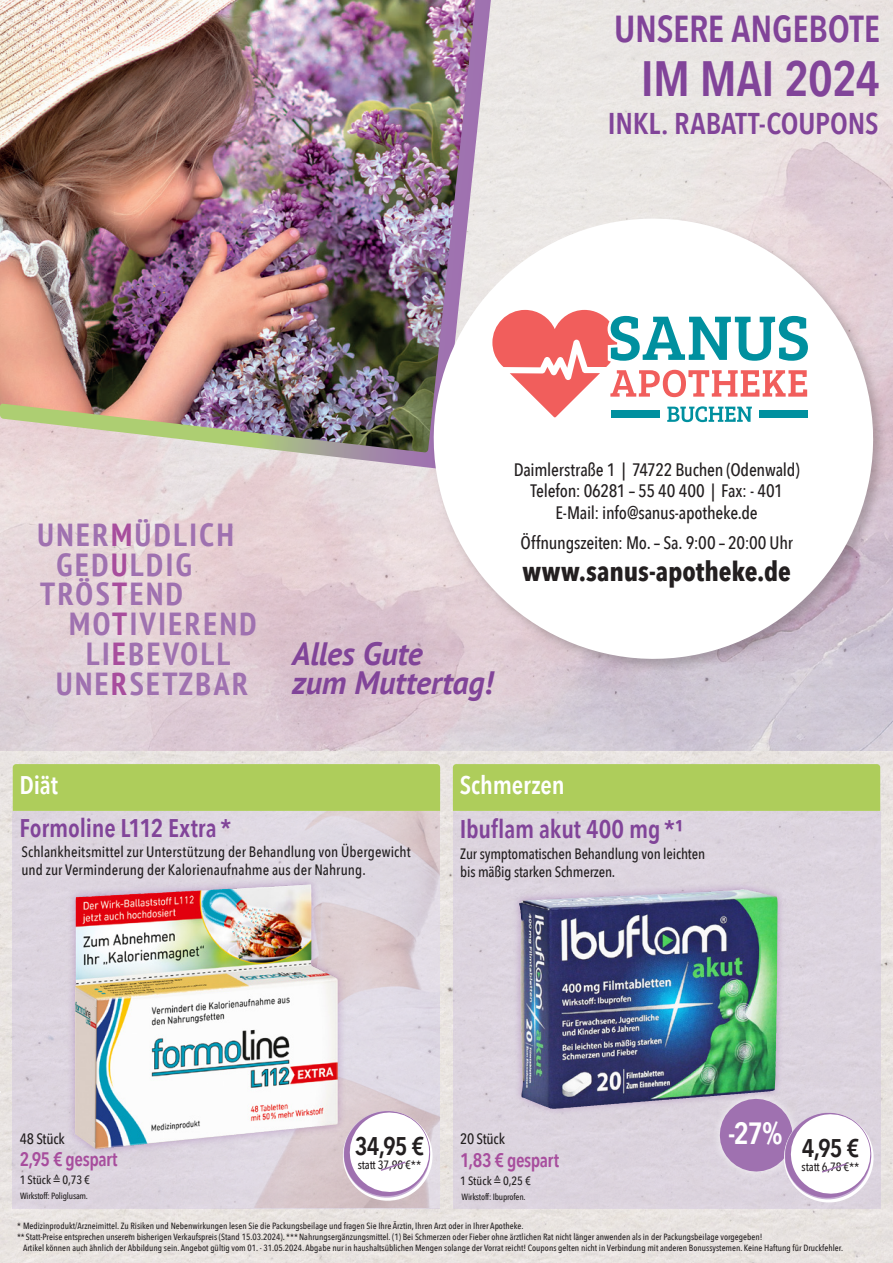
<style>
.page{position:relative;width:893px;height:1263px;background:#e9e3e0}
.page>*{position:absolute;margin:0;border:0;box-sizing:border-box;transform-origin:0 0}
.t1{font:600 49.5px "Avenir Next Condensed";letter-spacing:-.015em;color:#814499}
.t2{font:600 37.5px "Avenir Next Condensed";letter-spacing:-.01em;color:#814499}
.t3{font:italic 700 32.25px/29.1px "PT Sans";letter-spacing:-.005em;color:#814499}
.t4{font:700 condensed 31.95px "PT Sans";letter-spacing:.08em;color:#9f71b0}
.t5{font:600 30px "Avenir Next Condensed";letter-spacing:-.005em;color:#814499}
.t6{font:700 27px "Avenir Next Condensed";letter-spacing:-.005em;color:#231f20}
.t7{font:600 25.5px "Avenir Next Condensed";letter-spacing:-.005em;color:#814499}
.t8{font:600 25.5px "Avenir Next Condensed";color:#231f20}
.t9{font:600 25.5px "Avenir Next Condensed";letter-spacing:-.005em;color:#fff}
.t10{font:600 19.5px "Avenir Next Condensed";letter-spacing:-.02em;color:#a74d9d}
.t11{font:500 18px/21.6px "Avenir Next Condensed";letter-spacing:-.015em;color:#231f20;text-align:center}
.t12{font:500 15px/18px "Avenir Next Condensed";color:#231f20}
.t13{font:500 12px "Avenir Next Condensed";letter-spacing:-.01em;color:#231f20}
.t14{font:500 9px "Avenir Next Condensed";color:#231f20}
.t15{font:500 9px "Avenir Next Condensed";letter-spacing:-.02em;color:#231f20}
.s1{color:#a74d9d}
.s2{font-family:"Menlo";font-weight:400}
</style>
<div class="page">
<img style="left:0;top:0;width:893px;height:751px">
<div style="left:13px;top:811px;width:427px;height:397px;background:#ddd4de"></div>
<div style="left:453px;top:811px;width:427px;height:397px;background:#ddd4de"></div>
<img style="left:120px;top:811px;width:320px;height:396px">
<div style="left:13px;top:764px;width:427px;height:47px;background:#aecd5b"></div>
<div style="left:453px;top:764px;width:427px;height:47px;background:#aecd5b"></div>
<div style="left:66px;top:876px;width:280px;height:281px;background:#814499;opacity:.38"></div>
<img style="left:75px;top:884px;width:228px;height:265px">
<img style="left:0;top:0;width:493px;height:469px">
<svg style="left:409px;top:194px;width:484px;height:489px;background:#eae4e8"></svg>
<svg style="left:492px;top:310px;width:316px;height:112px;background:#d2c0c2"></svg>
<div style="left:512px;top:882px;width:273px;height:234px;background:#814499;opacity:.38"></div>
<img style="left:519px;top:889px;width:225px;height:220px">
<div style="left:710px;top:1089px;width:92px;height:92px;background:#fff;opacity:.75"></div>
<svg style="left:715px;top:1094px;width:165px;height:115px"></svg>
<svg style="left:336px;top:1105px;width:103px;height:102px"></svg>
<h2 class="t2" style="left:614px;top:-4px;width:268px">UNSERE ANGEBOTE</h2>
<h1 class="t1" style="left:641px;top:36px;width:241px">IM MAI 2024</h1>
<h3 class="t5" style="left:608px;top:98px;width:272px">INKL. RABATT-COUPONS</h3>
<h3 class="t4" style="left:37px;top:513px;width:198px">UNER<span class="s1">M</span>ÜDLICH</h3>
<h3 class="t4" style="left:57px;top:543px;width:137px">GED<span class="s1">U</span>LDIG</h3>
<h3 class="t4" style="left:40px;top:573px;width:144px">TRÖS<span class="s1">T</span>END</h3>
<h3 class="t4" style="left:69px;top:603px;width:189px">MO<span class="s1">T</span>IVIEREND</h3>
<h3 class="t4" style="left:86px;top:632px;width:146px">LI<span class="s1">E</span>BEVOLL</h3>
<h3 class="t4" style="left:56px;top:662px;width:194px">UNE<span class="s1">R</span>SETZBAR</h3>
<h3 class="t9" style="left:19px;top:763px;width:40px">Diät</h3>
<h3 class="t11" style="left:514px;top:458px;width:287px">Daimlerstraße 1 | 74722 Buchen (Odenwald)<br>Telefon: 06281 – 55 40 400 | Fax: - 401<br>E-Mail: info@sanus-apotheke.de</h3>
<h3 class="t11" style="left:521px;top:532px;width:274px">Öffnungszeiten: Mo. – Sa. 9:00 – 20:00 Uhr</h3>
<h3 class="t6" style="left:522px;top:555px;width:270px">www.sanus-apotheke.de</h3>
<h3 class="t3" style="left:292px;top:638px;width:202px">Alles Gute<br>zum Muttertag!</h3>
<h3 class="t9" style="left:460px;top:763px;width:106px">Schmerzen</h3>
<h3 class="t7" style="left:19px;top:806px;width:214px">Formoline L112 Extra *</h3>
<h3 class="t12" style="left:21px;top:842px;width:391px">Schlankheitsmittel zur Unterstützung der Behandlung von Übergewicht und zur Verminderung der Kalorienaufnahme aus der Nahrung.</h3>
<h3 class="t7" style="left:460px;top:807px;width:225px">Ibuflam akut 400 mg *¹</h3>
<h3 class="t12" style="left:460px;top:844px;width:246px">Zur symptomatischen Behandlung von leichten bis mäßig starken Schmerzen.</h3>
<h3 class="t12" style="left:20px;top:1129px;width:47px">48 Stück</h3>
<h3 class="t10" style="left:20px;top:1142px;width:99px">2,95 € gespart</h3>
<h3 class="t13" style="left:20px;top:1173px;width:72px">1 Stück <span class="s2">≙</span> 0,73 €</h3>
<p class="t15" style="left:20px;top:1190px;width:69px">Wirkstoff: Poliglusam.</p>
<h3 class="t8" style="left:355px;top:1124px;width:71px">34,95 €</h3>
<h3 class="t13" style="left:358px;top:1158px;width:65px">statt 37,90 €**</h3>
<h3 class="t12" style="left:460px;top:1130px;width:46px">20 Stück</h3>
<h3 class="t10" style="left:460px;top:1143px;width:100px">1,83 € gespart</h3>
<h3 class="t13" style="left:460px;top:1173px;width:72px">1 Stück <span class="s2">≙</span> 0,25 €</h3>
<p class="t15" style="left:461px;top:1191px;width:66px">Wirkstoff: Ibuprofen.</p>
<h3 class="t8" style="left:728px;top:1126px;width:133px"><sup>-27%</sup> 4,95 €</h3>
<h3 class="t13" style="left:802px;top:1160px;width:59px">statt 6,78 €**</h3>
<p class="t14" style="left:17px;top:1221px;width:508px">* Medizinprodukt/Arzneimittel. Zu Risiken und Nebenwirkungen lesen Sie die Packungsbeilage und fragen Sie Ihre Ärztin, Ihren Arzt oder in Ihrer Apotheke.</p>
<p class="t14" style="left:17px;top:1232px;width:747px">** Statt-Preise entsprechen unserem bisherigen Verkaufspreis (Stand 15.03.2024). ***Nahrungsergänzungsmittel. (1) Bei Schmerzen oder Fieber ohne ärztlichen Rat nicht länger anwenden als in der Packungsbeilage vorgegeben!</p>
<p class="t14" style="left:23px;top:1242px;width:822px">Artikel können auch ähnlich der Abbildung sein. Angebot gültig vom 01. - 31.05.2024. Abgabe nur in haushaltsüblichen Mengen solange der Vorrat reicht! Coupons gelten nicht in Verbindung mit anderen Bonussystemen. Keine Haftung für Druckfehler.</p>
</div>
